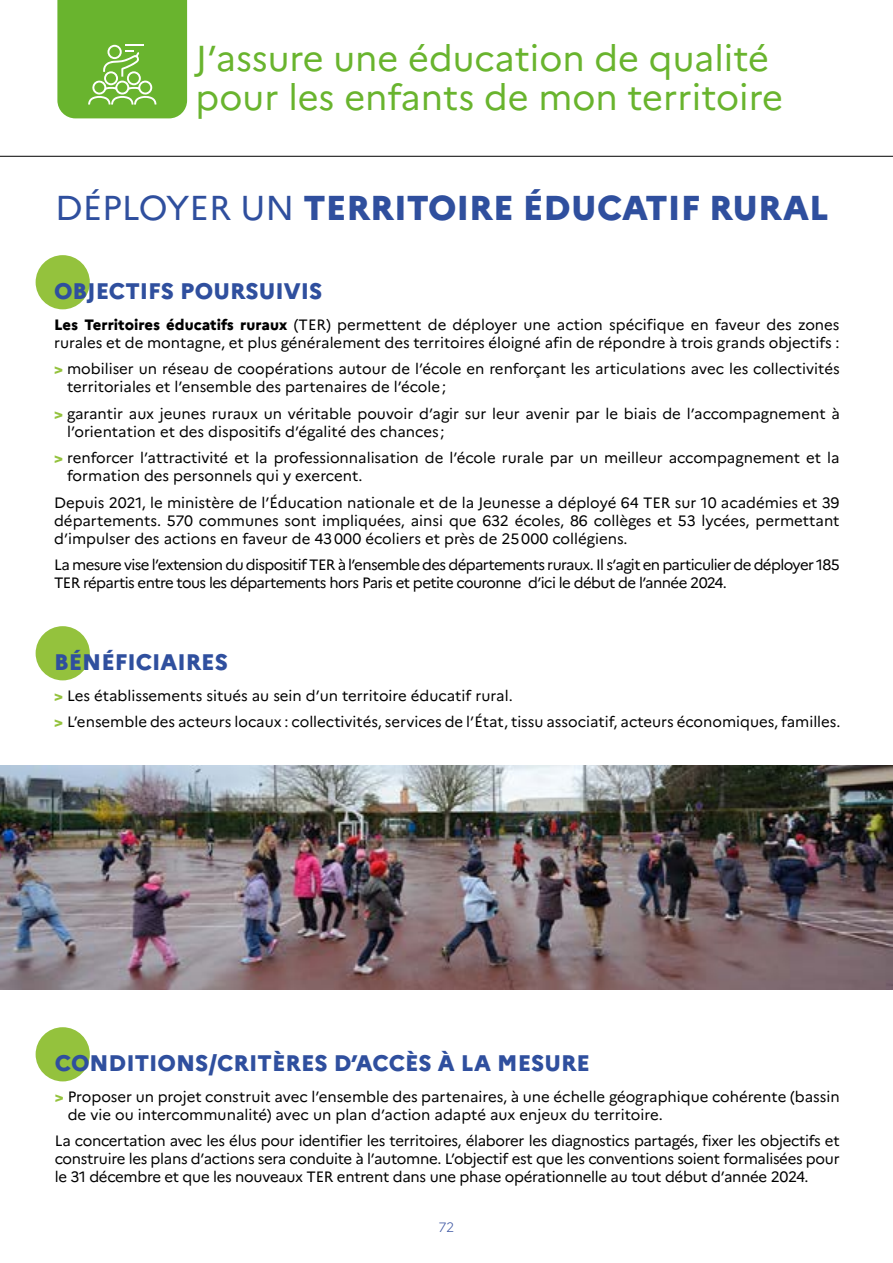
<style>
.page{position:relative;width:893px;height:1263px;background:#fff}
.page>*{position:absolute;margin:0;border:0;box-sizing:border-box;transform-origin:0 0}
.t1{font:36px/39px "Marianne";color:#69b42e}
.t2{font:800 34.5px "Marianne";color:#2f4f9e}
.t3{font:800 22.5px "Marianne";color:#2f4f9e}
.t4{font:15px/18px "Marianne";color:#000}
.t5{font:15px/18px "Marianne";letter-spacing:-.04em;color:#000}
.t6{font:300 13.5px "Marianne";color:#3e57a3}
.s1{font-weight:400}
.s2{font-weight:800}
.s3{font-weight:800;color:#94c23d}
</style>
<div class="page">
<svg style="left:57px;top:0;width:130px;height:118px;background:#72b83b"></svg>
<hr style="left:0;top:156px;width:893px;height:1px;background:#000">
<img style="left:0;top:765px;width:893px;height:224px">
<div style="left:36px;top:255px;width:54px;height:54px;background:#94c23d;border-radius:50%"></div>
<div style="left:36px;top:626px;width:54px;height:54px;background:#94c23d;border-radius:50%"></div>
<div style="left:36px;top:1027px;width:54px;height:54px;background:#94c23d;border-radius:50%"></div>
<h1 class="t1" style="left:196px;top:39px;width:589px">J’assure une éducation de qualité pour les enfants de mon territoire</h1>
<h2 class="t2" style="left:55px;top:187px;width:775px"><span class="s1">DÉPLOYER UN</span> TERRITOIRE ÉDUCATIF RURAL</h2>
<h3 class="t3" style="left:54px;top:277px;width:270px">OBJECTIFS POURSUIVIS</h3>
<p class="t4" style="left:54px;top:315px;width:787px"><span class="s2">Les Territoires éducatifs ruraux</span> (TER) permettent de déployer une action spécifique en faveur des zones rurales et de montagne, et plus généralement des territoires éloigné afin de répondre à trois grands objectifs :</p>
<p class="t4" style="left:67px;top:360px;width:774px;text-indent:-13px"><span class="s3">&gt;</span> mobiliser un réseau de coopérations autour de l’école en renforçant les articulations avec les collectivités territoriales et l’ensemble des partenaires de l’école;</p>
<p class="t4" style="left:67px;top:404px;width:774px;text-indent:-13px"><span class="s3">&gt;</span> garantir aux jeunes ruraux un véritable pouvoir d’agir sur leur avenir par le biais de l’accompagnement à l’orientation et des dispositifs d’égalité des chances ;</p>
<p class="t4" style="left:67px;top:449px;width:774px;text-indent:-13px"><span class="s3">&gt;</span> renforcer l’attractivité et la professionnalisation de l’école rurale par un meilleur accompagnement et la formation des personnels qui y exercent.</p>
<p class="t4" style="left:54px;top:494px;width:787px;text-align:justify">Depuis 2021, le ministère de l’Éducation nationale et de la Jeunesse a déployé 64 TER sur 10 académies et 39 départements. 570 communes sont impliquées, ainsi que 632 écoles, 86 collèges et 53 lycées, permettant d’impulser des actions en faveur de 43000 écoliers et près de 25000 collégiens.</p>
<p class="t5" style="left:54px;top:556px;width:787px">La mesure vise l’extension du dispositif TER à l’ensemble des départements ruraux. Il s’agit en particulier de déployer 185<br>TER répartis entre tous les départements hors Paris et petite couronne d’ici le début de l’année 2024.</p>
<h3 class="t3" style="left:54px;top:648px;width:175px">BÉNÉFICIAIRES</h3>
<p class="t4" style="left:54px;top:682px;width:788px;line-height:26.5px"><span class="s3">&gt;</span> Les établissements situés au sein d’un territoire éducatif rural.<br><span class="s3">&gt;</span> L’ensemble des acteurs locaux : collectivités, services de l’État, tissu associatif, acteurs économiques, familles.</p>
<h3 class="t3" style="left:55px;top:1049px;width:537px">CONDITIONS/CRITÈRES D’ACCÈS À LA MESURE</h3>
<p class="t4" style="left:68px;top:1087px;width:773px;text-indent:-13px"><span class="s3">&gt;</span> Proposer un projet construit avec l’ensemble des partenaires, à une échelle géographique cohérente (bassin de vie ou intercommunalité) avec un plan d’action adapté aux enjeux du territoire.</p>
<p class="t4" style="left:55px;top:1132px;width:786px;text-align:justify">La concertation avec les élus pour identifier les territoires, élaborer les diagnostics partagés, fixer les objectifs et construire les plans d’actions sera conduite à l’automne. L’objectif est que les conventions soient formalisées pour le 31 décembre et que les nouveaux TER entrent dans une phase opérationnelle au tout début d’année 2024.</p>
<p class="t6" style="left:439px;top:1219px;width:17px">72</p>
</div>
